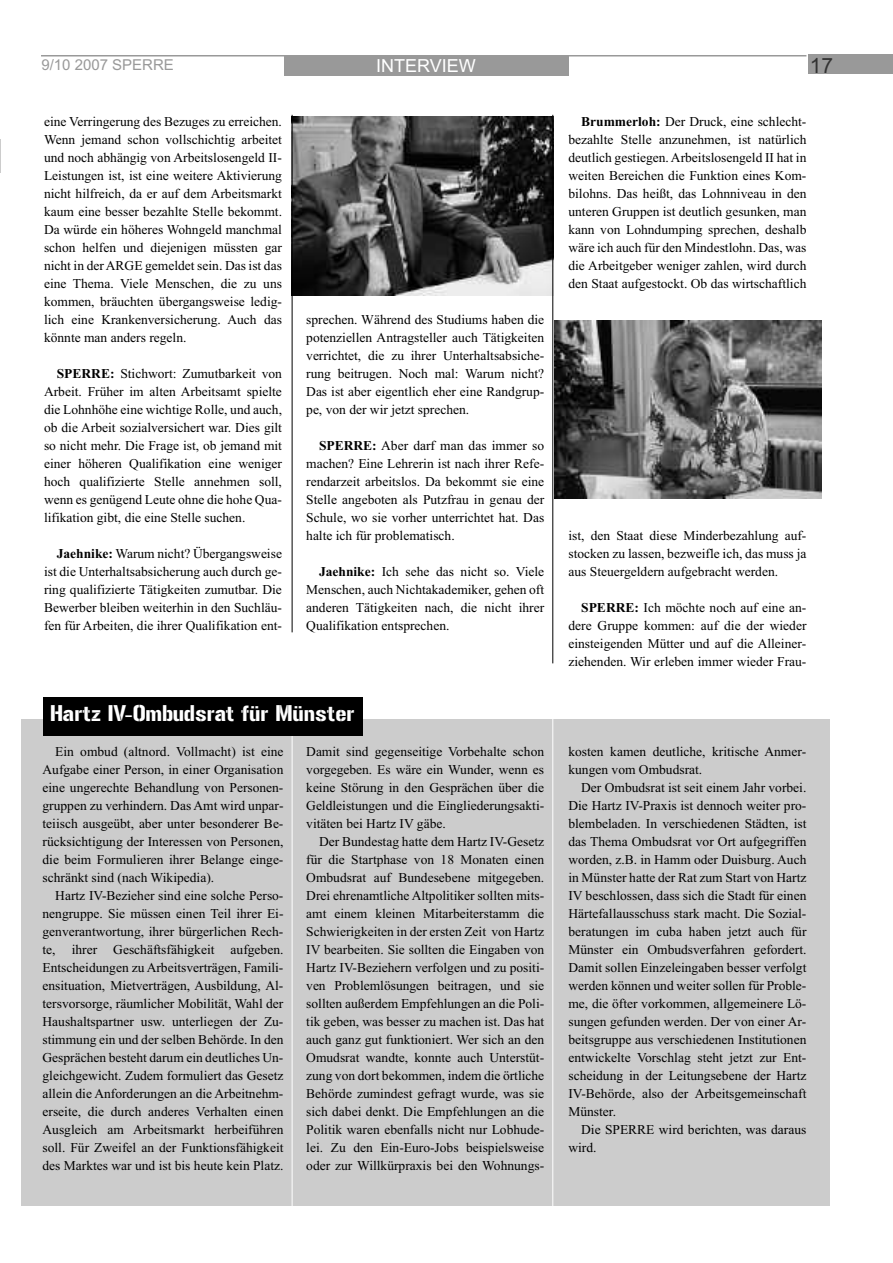
<style>
.page{position:relative;width:893px;height:1263px;background:#fff}
.page>*{position:absolute;margin:0;border:0;box-sizing:border-box;transform-origin:0 0}
.t1{font:22.5px "Gunplay";color:#fff}
.t2{font:21px "Arial";color:#333}
.t3{font:18px "Arial";color:#fff}
.t4{font:15px "Arial";color:#999}
.t5{font:13.5px/18px "Times New Roman";color:#000;text-align:justify}
.s1{font-weight:700}
</style>
<div class="page">
<hr style="left:0;top:139px;width:1px;height:34px;background:#ccc">
<div style="left:284px;top:55px;width:284px;height:21px;background:#999"></div>
<hr style="left:41px;top:55px;width:244px;height:2px;background:#999">
<hr style="left:556px;top:55px;width:250px;height:2px;background:#999">
<div style="left:808px;top:54px;width:85px;height:20px;background:#999"></div>
<div style="left:22px;top:719px;width:808px;height:487px;background:#ccc"></div>
<img style="left:293px;top:116px;width:261px;height:180px">
<img style="left:555px;top:320px;width:267px;height:179px">
<hr style="left:292px;top:115px;width:1px;height:517px;background:#000">
<hr style="left:552px;top:115px;width:1px;height:548px;background:#000">
<hr style="left:292px;top:710px;width:1px;height:502px;background:#fff">
<hr style="left:552px;top:715px;width:1px;height:499px;background:#fff">
<div style="left:43px;top:697px;width:319px;height:38px;background:#000"></div>
<p class="t4" style="left:41px;top:56px;width:134px">9/10 2007 SPERRE</p>
<h3 class="t3" style="left:376px;top:55px;width:101px">INTERVIEW</h3>
<h2 class="t2" style="left:810px;top:53px;width:25px">17</h2>
<p class="t5" style="left:44px;top:112px;width:240px">eine Verringerung des Bezuges zu erreichen.<br>Wenn jemand schon vollschichtig arbeitet und noch abhängig von Arbeitslosengeld II-Leistungen ist, ist eine weitere Aktivierung nicht hilfreich, da er auf dem Arbeitsmarkt kaum eine besser bezahlte Stelle bekommt.<br>Da würde ein höheres Wohngeld manchmal schon helfen und diejenigen müssten gar nicht in der ARGE gemeldet sein. Das ist das eine Thema. Viele Menschen, die zu uns kommen, bräuchten übergangsweise ledig&shy;lich eine Krankenversicherung. Auch das könnte man anders regeln.</p>
<p class="t5" style="left:44px;top:364px;width:240px;text-indent:13px"><span class="s1">SPERRE:</span> Stichwort: Zumutbarkeit von Arbeit. Früher im alten Arbeitsamt spielte die Lohnhöhe eine wichtige Rolle, und auch, ob die Arbeit sozialversichert war. Dies gilt so nicht mehr. Die Frage ist, ob jemand mit einer höheren Qualifikation eine weniger hoch qualifizierte Stelle annehmen soll, wenn es genügend Leute ohne die hohe Qua&shy;lifikation gibt, die eine Stelle suchen.</p>
<p class="t5" style="left:44px;top:544px;width:239px;text-indent:13px"><span class="s1">Jaehnike:</span> Warum nicht? Übergangsweise ist die Unterhaltsabsicherung auch durch ge&shy;ring qualifizierte Tätigkeiten zumutbar. Die Bewerber bleiben weiterhin in den Suchläu&shy;fen für Arbeiten, die ihrer Qualifikation ent-</p>
<p class="t5" style="left:306px;top:310px;width:239px">sprechen. Während des Studiums haben die potenziellen Antragsteller auch Tätigkeiten verrichtet, die zu ihrer Unterhaltsabsiche&shy;rung beitrugen. Noch mal: Warum nicht?<br>Das ist aber eigentlich eher eine Randgrup&shy;pe, von der wir jetzt sprechen.</p>
<p class="t5" style="left:306px;top:436px;width:239px;text-indent:13px"><span class="s1">SPERRE:</span> Aber darf man das immer so machen? Eine Lehrerin ist nach ihrer Refe&shy;rendarzeit arbeitslos. Da bekommt sie eine Stelle angeboten als Putzfrau in genau der Schule, wo sie vorher unterrichtet hat. Das halte ich für problematisch.</p>
<p class="t5" style="left:306px;top:562px;width:239px;text-indent:13px"><span class="s1">Jaehnike:</span> Ich sehe das nicht so. Viele Menschen, auch Nichtakademiker, gehen oft anderen Tätigkeiten nach, die nicht ihrer Qualifikation entsprechen.</p>
<h1 class="t1" style="left:50px;top:700px;width:306px">Hartz IV-Ombudsrat für Münster</h1>
<p class="t5" style="left:43px;top:742px;width:242px;text-indent:13px">Ein ombud (altnord. Vollmacht) ist eine Aufgabe einer Person, in einer Organisation eine ungerechte Behandlung von Personen&shy;gruppen zu verhindern. Das Amt wird unpar&shy;teiisch ausgeübt, aber unter besonderer Be&shy;rücksichtigung der Interessen von Personen, die beim Formulieren ihrer Belange einge&shy;schränkt sind (nach Wikipedia).</p>
<p class="t5" style="left:43px;top:886px;width:242px;text-indent:13px">Hartz IV-Bezieher sind eine solche Perso&shy;nengruppe. Sie müssen einen Teil ihrer Ei&shy;genverantwortung, ihrer bürgerlichen Rech&shy;te, ihrer Geschäftsfähigkeit aufgeben.<br>Entscheidungen zu Arbeitsverträgen, Famili&shy;ensituation, Mietverträgen, Ausbildung, Al&shy;tersvorsorge, räumlicher Mobilität, Wahl der Haushaltspartner usw. unterliegen der Zu&shy;stimmung ein und der selben Behörde. In den Gesprächen besteht darum ein deutliches Un&shy;gleichgewicht. Zudem formuliert das Gesetz allein die Anforderungen an die Arbeitnehm&shy;erseite, die durch anderes Verhalten einen Ausgleich am Arbeitsmarkt herbeiführen soll. Für Zweifel an der Funktionsfähigkeit des Marktes war und ist bis heute kein Platz.</p>
<p class="t5" style="left:306px;top:742px;width:239px">Damit sind gegenseitige Vorbehalte schon vorgegeben. Es wäre ein Wunder, wenn es keine Störung in den Gesprächen über die Geldleistungen und die Eingliederungsakti&shy;vitäten bei Hartz IV gäbe.</p>
<p class="t5" style="left:306px;top:832px;width:240px;text-indent:13px">Der Bundestag hatte dem Hartz IV-Gesetz für die Startphase von 18 Monaten einen Ombudsrat auf Bundesebene mitgegeben.<br>Drei ehrenamtliche Altpolitiker sollten mits&shy;amt einem kleinen Mitarbeiterstamm die Schwierigkeiten in der ersten Zeit von Hartz IV bearbeiten. Sie sollten die Eingaben von Hartz IV-Beziehern verfolgen und zu positi&shy;ven Problemlösungen beitragen, und sie sollten außerdem Empfehlungen an die Poli&shy;tik geben, was besser zu machen ist. Das hat auch ganz gut funktioniert. Wer sich an den Omudsrat wandte, konnte auch Unterstüt&shy;zung von dort bekommen, indem die örtliche Behörde zumindest gefragt wurde, was sie sich dabei denkt. Die Empfehlungen an die Politik waren ebenfalls nicht nur Lobhude&shy;lei. Zu den Ein-Euro-Jobs beispielsweise oder zur Willkürpraxis bei den Wohnungs-</p>
<p class="t5" style="left:568px;top:112px;width:240px;text-indent:13px"><span class="s1">Brummerloh:</span> Der Druck, eine schlecht&shy;bezahlte Stelle anzunehmen, ist natürlich deutlich gestiegen. Arbeitslosengeld II hat in weiten Bereichen die Funktion eines Kom&shy;bilohns. Das heißt, das Lohnniveau in den unteren Gruppen ist deutlich gesunken, man kann von Lohndumping sprechen, deshalb wäre ich auch für den Mindestlohn. Das, was die Arbeitgeber weniger zahlen, wird durch den Staat aufgestockt. Ob das wirtschaftlich</p>
<p class="t5" style="left:568px;top:526px;width:239px">ist, den Staat diese Minderbezahlung auf&shy;stocken zu lassen, bezweifle ich, das muss ja aus Steuergeldern aufgebracht werden.</p>
<p class="t5" style="left:568px;top:598px;width:239px;text-indent:13px"><span class="s1">SPERRE:</span> Ich möchte noch auf eine an&shy;dere Gruppe kommen: auf die der wieder einsteigenden Mütter und auf die Alleiner&shy;ziehenden. Wir erleben immer wieder Frau-</p>
<p class="t5" style="left:568px;top:742px;width:239px">kosten kamen deutliche, kritische Anmer&shy;kungen vom Ombudsrat.</p>
<p class="t5" style="left:568px;top:778px;width:240px;text-indent:13px">Der Ombudsrat ist seit einem Jahr vorbei.<br>Die Hartz IV-Praxis ist dennoch weiter pro&shy;blembeladen. In verschiedenen Städten, ist das Thema Ombudsrat vor Ort aufgegriffen worden, z.B. in Hamm oder Duisburg. Auch in Münster hatte der Rat zum Start von Hartz IV beschlossen, dass sich die Stadt für einen Härtefallausschuss stark macht. Die Sozial&shy;beratungen im cuba haben jetzt auch für Münster ein Ombudsverfahren gefordert.<br>Damit sollen Einzeleingaben besser verfolgt werden können und weiter sollen für Proble&shy;me, die öfter vorkommen, allgemeinere Lö&shy;sungen gefunden werden. Der von einer Ar&shy;beitsgruppe aus verschiedenen Institutionen entwickelte Vorschlag steht jetzt zur Ent&shy;scheidung in der Leitungsebene der Hartz IV-Behörde, also der Arbeitsgemeinschaft Münster.</p>
<p class="t5" style="left:568px;top:1120px;width:239px;text-indent:13px">Die SPERRE wird berichten, was daraus wird.</p>
</div>
